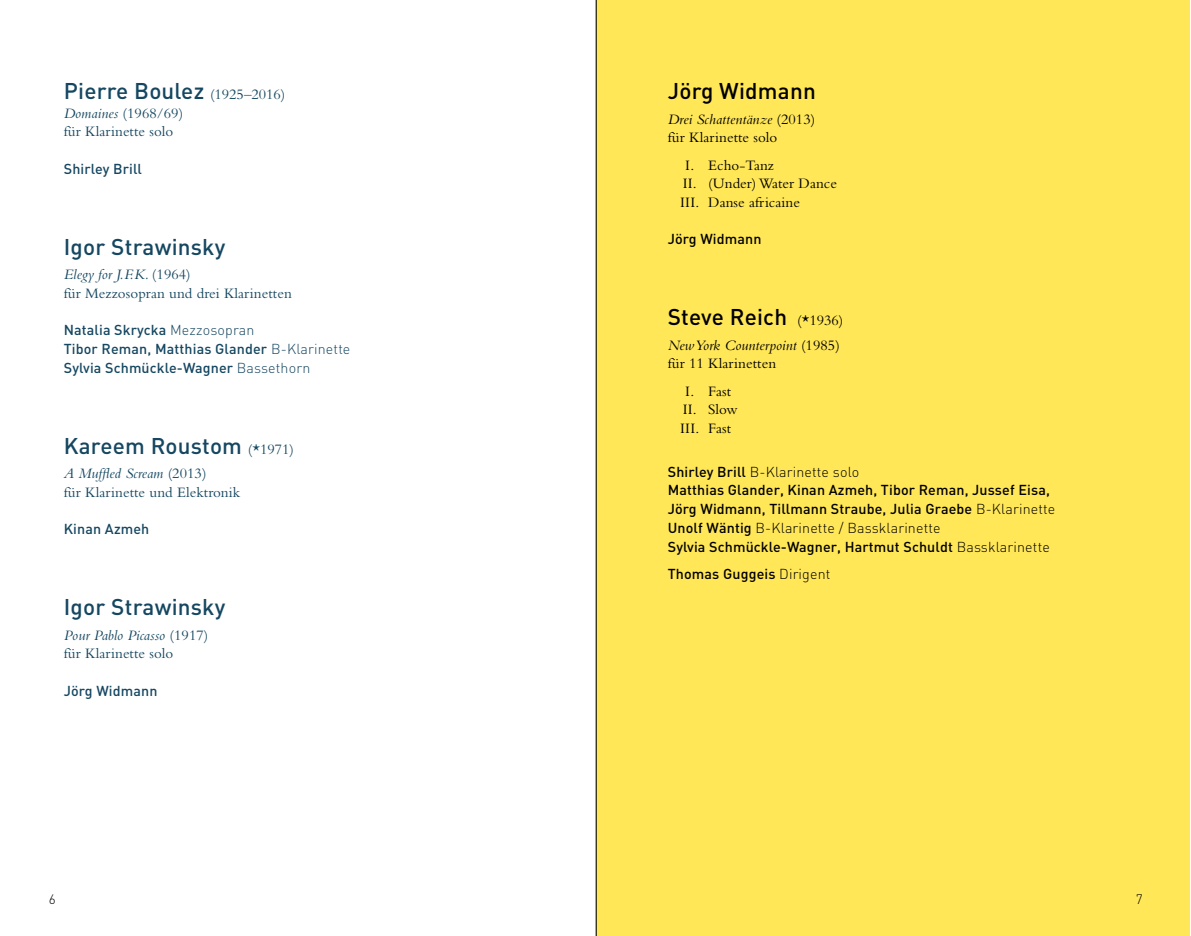
<style>
.page{position:relative;width:1191px;height:936px;background:#fff}
.page>*{position:absolute;margin:0;border:0;box-sizing:border-box;transform-origin:0 0}
.t1{font:500 22.5px "DIN";letter-spacing:.01em;color:#154761}
.t2{font:500 22.5px "DIN";letter-spacing:.01em;color:#000}
.t3{font:15px/18.5px "Bembo";letter-spacing:.005em;color:#154761}
.t4{font:15px/18.5px "Bembo";letter-spacing:.005em;color:#000}
.t5{font:500 14.25px/18.8px "DIN";letter-spacing:.01em;color:#000}
.t6{font:500 14.25px/18.8px "DIN";letter-spacing:.01em;color:#154761}
.t7{font:300 13.5px "DIN";color:#000}
.s1{font-family:"Bembo";font-weight:400;font-size:15px}
.s2{font-style:italic}
.s3{font-weight:300}
</style>
<div class="page">
<div style="left:595px;top:1px;width:595px;height:934px;background:#ffe757"></div>
<h1 class="t1" style="left:64px;top:77px;width:223px">Pierre Boulez <span class="s1">(1925–2016)</span></h1>
<p class="t3" style="left:64px;top:104px;width:121px"><span class="s2">Domaines</span> (1968/69) für Klarinette solo</p>
<p class="t6" style="left:64px;top:159px;width:80px">Shirley Brill</p>
<h1 class="t1" style="left:64px;top:232px;width:163px">Igor Strawinsky</h1>
<p class="t3" style="left:64px;top:265px;width:230px"><span class="s2">Elegy for J.F.K.</span> (1964)<br>für Mezzosopran und drei Klarinetten</p>
<p class="t6" style="left:64px;top:320px;width:288px">Natalia Skrycka <span class="s3">Mezzosopran<br></span>Tibor Reman, Matthias Glander <span class="s3">B-Klarinette<br></span>Sylvia Schmückle-Wagner <span class="s3">Bassethorn</span></p>
<h1 class="t1" style="left:64px;top:431px;width:232px">Kareem Roustom <span class="s1">(*1971)</span></h1>
<p class="t3" style="left:64px;top:464px;width:178px"><span class="s2">A Muffled Scream</span> (2013)<br>für Klarinette und Elektronik</p>
<p class="t6" style="left:64px;top:519px;width:87px">Kinan Azmeh</p>
<h1 class="t1" style="left:64px;top:593px;width:163px">Igor Strawinsky</h1>
<p class="t3" style="left:64px;top:625px;width:146px"><span class="s2">Pour Pablo Picasso</span> (1917) für Klarinette solo</p>
<p class="t6" style="left:64px;top:680px;width:95px">Jörg Widmann</p>
<h1 class="t2" style="left:668px;top:77px;width:150px">Jörg Widmann</h1>
<p class="t4" style="left:668px;top:110px;width:149px"><span class="s2">Drei Schattentänze</span> (2013) für Klarinette solo</p>
<p class="t4" style="left:680px;top:156px;width:158px;text-indent:5px">I. Echo-Tanz<br>II. (Under) Water Dance<br>III. Danse africaine</p>
<p class="t5" style="left:668px;top:229px;width:95px">Jörg Widmann</p>
<h1 class="t2" style="left:668px;top:303px;width:177px">Steve Reich <span class="s1">(*1936)</span></h1>
<p class="t4" style="left:668px;top:335px;width:174px"><span class="s2">New York Counterpoint</span> (1985) für 11 Klarinetten</p>
<p class="t4" style="left:680px;top:381px;width:59px;text-align:center">I. Fast<br>II. Slow<br>III. Fast</p>
<p class="t5" style="left:668px;top:461px;width:389px">Shirley Brill <span class="s3">B-Klarinette solo<br></span>Matthias Glander, Kinan Azmeh, Tibor Reman, Jussef Eisa, Jörg Widmann, Tillmann Straube, Julia Graebe <span class="s3">B-Klarinette </span>Unolf Wäntig <span class="s3">B-Klarinette / Bassklarinette<br></span>Sylvia Schmückle-Wagner, Hartmut Schuldt <span class="s3">Bassklarinette</span></p>
<p class="t5" style="left:668px;top:563px;width:164px">Thomas Guggeis <span class="s3">Dirigent</span></p>
<p class="t7" style="left:48px;top:891px;width:8px">6</p>
<p class="t7" style="left:1135px;top:891px;width:8px">7</p>
</div>
